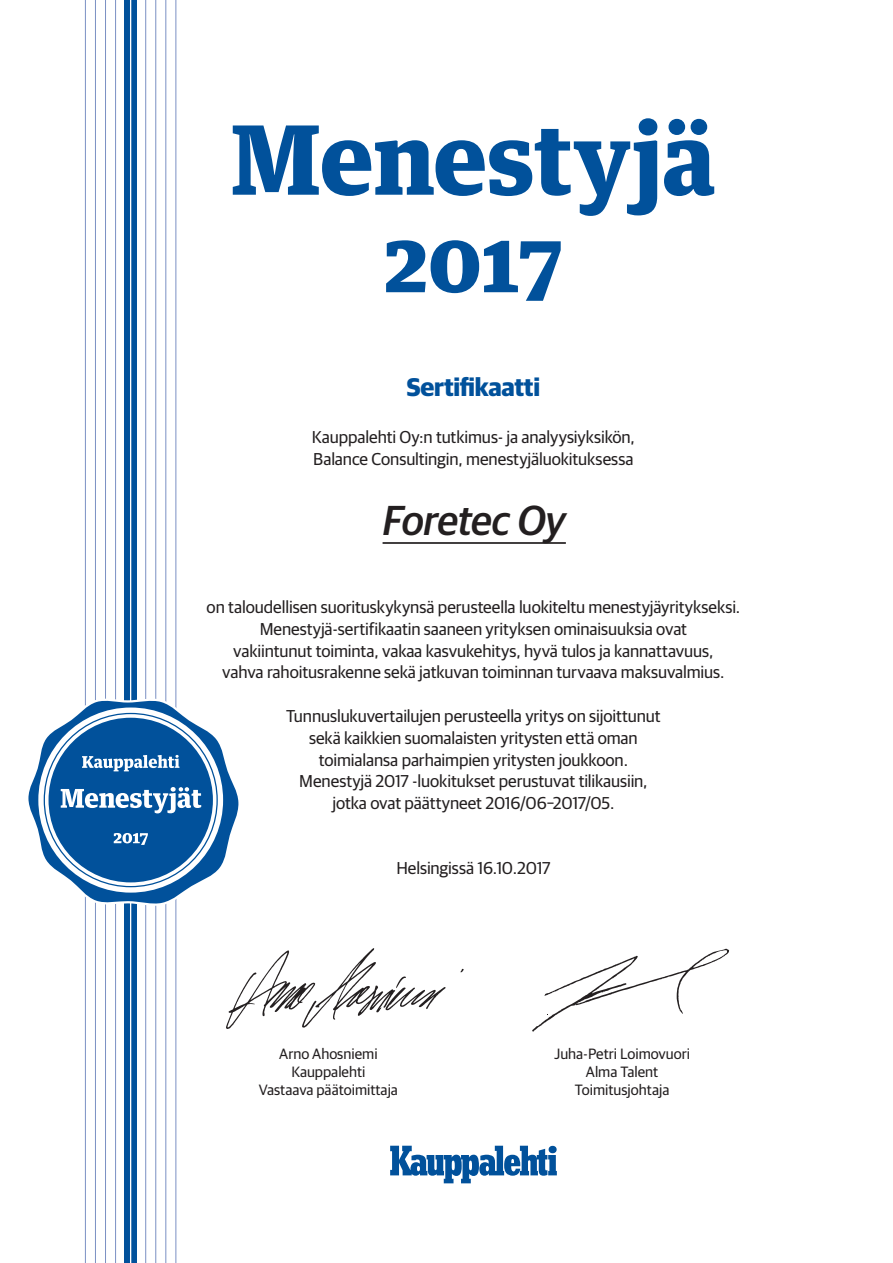
<style>
.page{position:relative;width:893px;height:1263px;background:#fff}
.page>*{position:absolute;margin:0;border:0;box-sizing:border-box;transform-origin:0 0}
.t1{font:900 96px "Guardian Text Egyp";color:#01519b}
.t2{font:900 82.5px "Guardian Text Egyp";color:#01519b}
.MENESTYJÄYRITYKSEN_n{font:italic 500 42px "Guardian Sans";letter-spacing:-.015em;color:#231f20}
.t3{font:700 25.5px "Guardian Sans";letter-spacing:-.01em;color:#01519b}
._07_Leipis_iso{font:17.25px/21.8px "Guardian Sans";letter-spacing:-.005em;color:#231f20;text-align:center}
.t4{font:15px/18px "Guardian Sans";color:#231f20;text-align:center}
</style>
<div class="page">
<hr style="left:115px;top:0;width:1px;height:1263px;background:#7b91c4">
<hr style="left:105px;top:0;width:1px;height:1263px;background:#7b91c4">
<hr style="left:95px;top:0;width:1px;height:1263px;background:#7b91c4">
<hr style="left:85px;top:0;width:1px;height:1263px;background:#7b91c4">
<hr style="left:176px;top:0;width:1px;height:1263px;background:#7b91c4">
<hr style="left:166px;top:0;width:1px;height:1263px;background:#7b91c4">
<hr style="left:155px;top:0;width:1px;height:1263px;background:#7b91c4">
<hr style="left:145px;top:0;width:1px;height:1263px;background:#7b91c4">
<div style="left:124px;top:0;width:13px;height:1263px;background:#01519b"></div>
<hr style="left:130px;top:0;width:1px;height:1263px;background:#fff">
<svg style="left:28px;top:699px;width:211px;height:206px"></svg>
<img style="left:226px;top:948px;width:238px;height:81px">
<svg style="left:532px;top:949px;width:197px;height:82px"></svg>
<svg style="left:390px;top:1145px;width:167px;height:38px"></svg>
<hr style="left:383px;top:543px;width:183px;height:1px;background:#231f20">
<hr style="left:383px;top:542px;width:183px;height:1px;background:#231f20">
<h1 class="t1" style="left:231px;top:80px;width:486px">Menestyjä</h1>
<h2 class="t2" style="left:384px;top:194px;width:179px">2017</h2>
<h3 class="t3" style="left:407px;top:368px;width:135px">Sertifikaatti</h3>
<p class="_07_Leipis_iso" style="left:312px;top:425px;width:324px;text-align:left">Kauppalehti Oy:n tutkimus- ja analyysiyksikön,<br>Balance Consultingin, menestyjäluokituksessa</p>
<p class="MENESTYJÄYRITYKSEN_n" style="left:383px;top:490px;width:185px">Foretec Oy</p>
<p class="_07_Leipis_iso" style="left:207px;top:595px;width:535px">on taloudellisen suorituskykynsä perusteella luokiteltu menestyjäyritykseksi.<br>Menestyjä-sertifikaatin saaneen yrityksen ominaisuuksia ovat<br>vakiintunut toiminta, vakaa kasvukehitys, hyvä tulos ja kannattavuus,<br>vahva rahoitusrakenne sekä jatkuvan toiminnan turvaava maksuvalmius.</p>
<p class="_07_Leipis_iso" style="left:286px;top:704px;width:376px">Tunnuslukuvertailujen perusteella yritys on sijoittunut sekä kaikkien suomalaisten yritysten että oman toimialansa parhaimpien yritysten joukkoon.<br>Menestyjä 2017 -luokitukset perustuvat tilikausiin, jotka ovat päättyneet 2016/06–2017/05.</p>
<p class="_07_Leipis_iso" style="left:396px;top:856px;width:156px">Helsingissä 16.10.2017</p>
<p class="t4" style="left:259px;top:1044px;width:141px">Arno Ahosniemi<br>Kauppalehti<br>Vastaava päätoimittaja</p>
<p class="t4" style="left:554px;top:1044px;width:138px">Juha-Petri Loimovuori<br>Alma Talent<br>Toimitusjohtaja</p>
</div>
